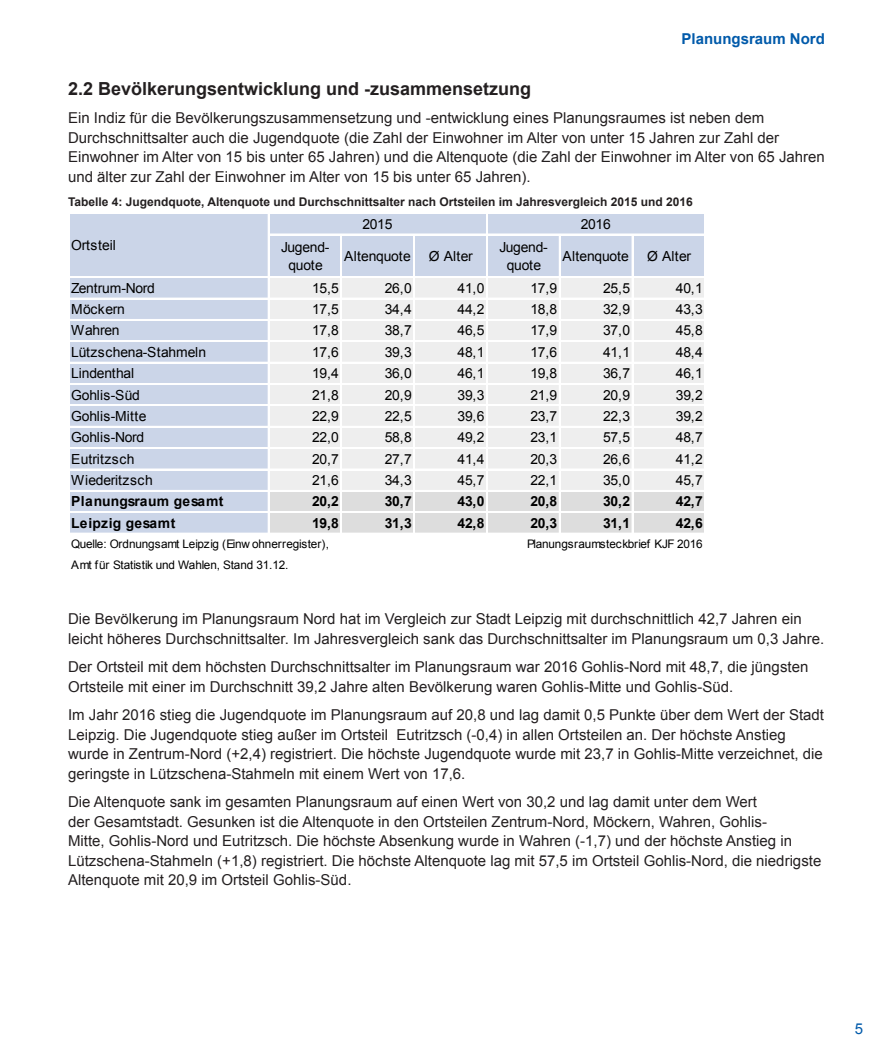
<style>
.page{position:relative;width:893px;height:1063px;background:#fff}
.page>*{position:absolute;margin:0;border:0;box-sizing:border-box;transform-origin:0 0}
.Überschrift_2{font:700 18px "Arial";color:#231f20}
.Beschriftung{font:15px/19.5px "Arial";color:#231f20}
.t1{font:700 15px "Arial";color:#015aaa}
.t2{font:15px "Arial";color:#015aaa}
.t3{font:13.95px/18.1px "Arial";letter-spacing:-.02em;color:#000;text-align:center}
.t4{font:700 13.95px "Arial";letter-spacing:.005em;color:#000}
.t5{font:13.95px "Arial";letter-spacing:.01em;color:#000}
.t6{font:700 13.95px "Arial";letter-spacing:.03em;color:#000}
.t7{font:13.95px "Arial";letter-spacing:.03em;color:#000}
.Abbildung{font:700 12px "Arial";color:#231f20}
.t8{font:11.7px/21.3px "Arial";letter-spacing:-.01em;color:#000}
</style>
<div class="page">
<div style="left:69px;top:214px;width:637px;height:21px;background:#cbd5e8"></div>
<div style="left:69px;top:234px;width:637px;height:44px;background:#cbd5e8"></div>
<div style="left:69px;top:277px;width:200px;height:214px;background:#cbd5e8"></div>
<div style="left:268px;top:277px;width:438px;height:214px;background:#eee"></div>
<div style="left:69px;top:490px;width:200px;height:44px;background:#cbd5e8"></div>
<div style="left:268px;top:490px;width:438px;height:44px;background:#ddd"></div>
<hr style="left:268px;top:214px;width:1px;height:320px;background:#fff">
<hr style="left:486px;top:214px;width:2px;height:320px;background:#fff">
<hr style="left:705px;top:214px;width:1px;height:320px;background:#fff">
<hr style="left:341px;top:235px;width:1px;height:299px;background:#fff">
<hr style="left:413px;top:235px;width:1px;height:299px;background:#fff">
<hr style="left:414px;top:235px;width:1px;height:299px;background:#fff">
<hr style="left:559px;top:235px;width:1px;height:299px;background:#fff">
<hr style="left:632px;top:235px;width:1px;height:299px;background:#fff">
<hr style="left:269px;top:234px;width:437px;height:1px;background:#fff">
<hr style="left:69px;top:276px;width:637px;height:1px;background:#fff">
<hr style="left:69px;top:277px;width:637px;height:1px;background:#fff">
<hr style="left:69px;top:298px;width:637px;height:1px;background:#fff">
<hr style="left:69px;top:319px;width:637px;height:2px;background:#fff">
<hr style="left:69px;top:341px;width:637px;height:1px;background:#fff">
<hr style="left:69px;top:362px;width:637px;height:1px;background:#fff">
<hr style="left:69px;top:383px;width:637px;height:1px;background:#fff">
<hr style="left:69px;top:384px;width:637px;height:1px;background:#fff">
<hr style="left:69px;top:405px;width:637px;height:1px;background:#fff">
<hr style="left:69px;top:426px;width:637px;height:1px;background:#fff">
<hr style="left:69px;top:447px;width:637px;height:1px;background:#fff">
<hr style="left:69px;top:448px;width:637px;height:1px;background:#fff">
<hr style="left:69px;top:469px;width:637px;height:1px;background:#fff">
<hr style="left:69px;top:490px;width:637px;height:1px;background:#fff">
<hr style="left:69px;top:511px;width:637px;height:1px;background:#fff">
<hr style="left:69px;top:512px;width:637px;height:1px;background:#fff">
<hr style="left:69px;top:533px;width:637px;height:1px;background:#fff">
<p class="t1" style="left:682px;top:28px;width:145px">Planungsraum Nord</p>
<p class="Überschrift_2" style="left:68px;top:77px;width:465px">2.2 Bevölkerungsentwicklung und -zusammensetzung</p>
<p class="Beschriftung" style="left:68px;top:109px;width:758px">Ein Indiz für die Bevölkerungszusammensetzung und -entwicklung eines Planungsraumes ist neben dem Durchschnittsalter auch die Jugendquote (die Zahl der Einwohner im Alter von unter 15 Jahren zur Zahl der Einwohner im Alter von 15 bis unter 65 Jahren) und die Altenquote (die Zahl der Einwohner im Alter von 65 Jahren und älter zur Zahl der Einwohner im Alter von 15 bis unter 65 Jahren).</p>
<p class="Abbildung" style="left:68px;top:194px;width:626px">Tabelle 4: Jugendquote, Altenquote und Durchschnittsalter nach Ortsteilen im Jahresvergleich 2015 und 2016</p>
<p class="t3" style="left:281px;top:238px;width:50px">Jugend&shy;quote</p>
<p class="t3" style="left:344px;top:247px;width:68px">Altenquote</p>
<p class="t3" style="left:429px;top:247px;width:46px">Ø Alter</p>
<p class="t3" style="left:499px;top:238px;width:50px">Jugend&shy;quote</p>
<p class="t3" style="left:562px;top:247px;width:68px">Altenquote</p>
<p class="t3" style="left:647px;top:247px;width:46px">Ø Alter</p>
<p class="t3" style="left:71px;top:279px;width:85px">Zentrum-Nord</p>
<p class="t3" style="left:312px;top:279px;width:28px">15,5</p>
<p class="t3" style="left:385px;top:279px;width:28px">26,0</p>
<p class="t3" style="left:458px;top:279px;width:28px">41,0</p>
<p class="t3" style="left:530px;top:279px;width:28px">17,9</p>
<p class="t3" style="left:603px;top:279px;width:28px">25,5</p>
<p class="t3" style="left:676px;top:279px;width:28px">40,1</p>
<p class="t3" style="left:71px;top:300px;width:55px">Möckern</p>
<p class="t3" style="left:312px;top:300px;width:28px">17,5</p>
<p class="t3" style="left:385px;top:300px;width:28px">34,4</p>
<p class="t3" style="left:458px;top:300px;width:28px">44,2</p>
<p class="t3" style="left:530px;top:300px;width:28px">18,8</p>
<p class="t3" style="left:603px;top:300px;width:28px">32,9</p>
<p class="t3" style="left:676px;top:300px;width:28px">43,3</p>
<p class="t3" style="left:71px;top:322px;width:50px">Wahren</p>
<p class="t3" style="left:312px;top:322px;width:28px">17,8</p>
<p class="t3" style="left:385px;top:322px;width:28px">38,7</p>
<p class="t3" style="left:458px;top:322px;width:28px">46,5</p>
<p class="t3" style="left:530px;top:322px;width:28px">17,9</p>
<p class="t3" style="left:603px;top:322px;width:28px">37,0</p>
<p class="t3" style="left:676px;top:322px;width:28px">45,8</p>
<p class="t3" style="left:71px;top:343px;width:137px">Lützschena-Stahmeln</p>
<p class="t3" style="left:312px;top:343px;width:28px">17,6</p>
<p class="t3" style="left:385px;top:343px;width:28px">39,3</p>
<p class="t3" style="left:458px;top:343px;width:28px">48,1</p>
<p class="t3" style="left:530px;top:343px;width:28px">17,6</p>
<p class="t3" style="left:603px;top:343px;width:28px">41,1</p>
<p class="t3" style="left:676px;top:343px;width:28px">48,4</p>
<p class="t3" style="left:71px;top:364px;width:64px">Lindenthal</p>
<p class="t3" style="left:312px;top:364px;width:28px">19,4</p>
<p class="t3" style="left:385px;top:364px;width:28px">36,0</p>
<p class="t3" style="left:458px;top:364px;width:28px">46,1</p>
<p class="t3" style="left:530px;top:364px;width:28px">19,8</p>
<p class="t3" style="left:603px;top:364px;width:28px">36,7</p>
<p class="t3" style="left:676px;top:364px;width:28px">46,1</p>
<p class="t3" style="left:71px;top:386px;width:70px">Gohlis-Süd</p>
<p class="t3" style="left:312px;top:386px;width:28px">21,8</p>
<p class="t3" style="left:385px;top:386px;width:28px">20,9</p>
<p class="t3" style="left:458px;top:386px;width:28px">39,3</p>
<p class="t3" style="left:530px;top:386px;width:28px">21,9</p>
<p class="t3" style="left:603px;top:386px;width:28px">20,9</p>
<p class="t3" style="left:676px;top:386px;width:28px">39,2</p>
<p class="t5" style="left:71px;top:407px;width:77px">Gohlis-Mitte</p>
<p class="t3" style="left:312px;top:407px;width:28px">22,9</p>
<p class="t3" style="left:385px;top:407px;width:28px">22,5</p>
<p class="t3" style="left:458px;top:407px;width:28px">39,6</p>
<p class="t3" style="left:530px;top:407px;width:28px">23,7</p>
<p class="t3" style="left:603px;top:407px;width:28px">22,3</p>
<p class="t3" style="left:676px;top:407px;width:28px">39,2</p>
<p class="t3" style="left:71px;top:428px;width:74px">Gohlis-Nord</p>
<p class="t3" style="left:312px;top:428px;width:28px">22,0</p>
<p class="t3" style="left:385px;top:428px;width:28px">58,8</p>
<p class="t3" style="left:458px;top:428px;width:28px">49,2</p>
<p class="t3" style="left:530px;top:428px;width:28px">23,1</p>
<p class="t3" style="left:603px;top:428px;width:28px">57,5</p>
<p class="t3" style="left:676px;top:428px;width:28px">48,7</p>
<p class="t7" style="left:71px;top:450px;width:65px">Eutritzsch</p>
<p class="t3" style="left:312px;top:450px;width:28px">20,7</p>
<p class="t3" style="left:385px;top:450px;width:28px">27,7</p>
<p class="t3" style="left:458px;top:450px;width:28px">41,4</p>
<p class="t3" style="left:530px;top:450px;width:28px">20,3</p>
<p class="t3" style="left:603px;top:450px;width:28px">26,6</p>
<p class="t3" style="left:676px;top:450px;width:28px">41,2</p>
<p class="t5" style="left:71px;top:471px;width:83px">Wiederitzsch</p>
<p class="t3" style="left:312px;top:471px;width:28px">21,6</p>
<p class="t3" style="left:385px;top:471px;width:28px">34,3</p>
<p class="t3" style="left:458px;top:471px;width:28px">45,7</p>
<p class="t3" style="left:530px;top:471px;width:28px">22,1</p>
<p class="t3" style="left:603px;top:471px;width:28px">35,0</p>
<p class="t3" style="left:676px;top:471px;width:28px">45,7</p>
<p class="t4" style="left:71px;top:492px;width:154px">Planungsraum gesamt</p>
<p class="t4" style="left:312px;top:492px;width:28px">20,2</p>
<p class="t4" style="left:385px;top:492px;width:28px">30,7</p>
<p class="t4" style="left:458px;top:492px;width:28px">43,0</p>
<p class="t4" style="left:530px;top:492px;width:28px">20,8</p>
<p class="t4" style="left:603px;top:492px;width:28px">30,2</p>
<p class="t4" style="left:676px;top:492px;width:28px">42,7</p>
<p class="t6" style="left:71px;top:514px;width:106px">Leipzig gesamt</p>
<p class="t4" style="left:312px;top:514px;width:28px">19,8</p>
<p class="t4" style="left:385px;top:514px;width:28px">31,3</p>
<p class="t4" style="left:458px;top:514px;width:28px">42,8</p>
<p class="t4" style="left:530px;top:514px;width:28px">20,3</p>
<p class="t4" style="left:603px;top:514px;width:28px">31,1</p>
<p class="t4" style="left:676px;top:514px;width:28px">42,6</p>
<p class="t8" style="left:71px;top:533px;width:259px">Quelle: Ordnungsamt Leipzig (Einw ohnerregister),<br>Amt für Statistik und Wahlen, Stand 31.12.</p>
<p class="t8" style="left:527px;top:533px;width:177px">Planungsraumsteckbrief KJF 2016</p>
<p class="t3" style="left:362px;top:215px;width:32px">2015</p>
<p class="t3" style="left:581px;top:215px;width:32px">2016</p>
<p class="t5" style="left:71px;top:236px;width:46px">Ortsteil</p>
<p class="Beschriftung" style="left:68px;top:610px;width:758px">Die Bevölkerung im Planungsraum Nord hat im Vergleich zur Stadt Leipzig mit durchschnittlich 42,7 Jahren ein leicht höheres Durchschnittsalter. Im Jahresvergleich sank das Durchschnittsalter im Planungsraum um 0,3 Jahre.</p>
<p class="Beschriftung" style="left:68px;top:658px;width:742px">Der Ortsteil mit dem höchsten Durchschnittsalter im Planungsraum war 2016 Gohlis-Nord mit 48,7, die jüngsten<br>Ortsteile mit einer im Durchschnitt 39,2 Jahre alten Bevölkerung waren Gohlis-Mitte und Gohlis-Süd.</p>
<p class="Beschriftung" style="left:68px;top:706px;width:758px">Im Jahr 2016 stieg die Jugendquote im Planungsraum auf 20,8 und lag damit 0,5 Punkte über dem Wert der Stadt Leipzig. Die Jugendquote stieg außer im Ortsteil Eutritzsch (-0,4) in allen Ortsteilen an. Der höchste Anstieg wurde in Zentrum-Nord (+2,4) registriert. Die höchste Jugendquote wurde mit 23,7 in Gohlis-Mitte verzeichnet, die geringste in Lützschena-Stahmeln mit einem Wert von 17,6.</p>
<p class="Beschriftung" style="left:68px;top:793px;width:755px">Die Altenquote sank im gesamten Planungsraum auf einen Wert von 30,2 und lag damit unter dem Wert<br>der Gesamtstadt. Gesunken ist die Altenquote in den Ortsteilen Zentrum-Nord, Möckern, Wahren, Gohlis-<br>Mitte, Gohlis-Nord und Eutritzsch. Die höchste Absenkung wurde in Wahren (-1,7) und der höchste Anstieg in Lützschena-Stahmeln (+1,8) registriert. Die höchste Altenquote lag mit 57,5 im Ortsteil Gohlis-Nord, die niedrigste Altenquote mit 20,9 im Ortsteil Gohlis-Süd.</p>
<p class="t2" style="left:855px;top:1019px;width:10px">5</p>
</div>
